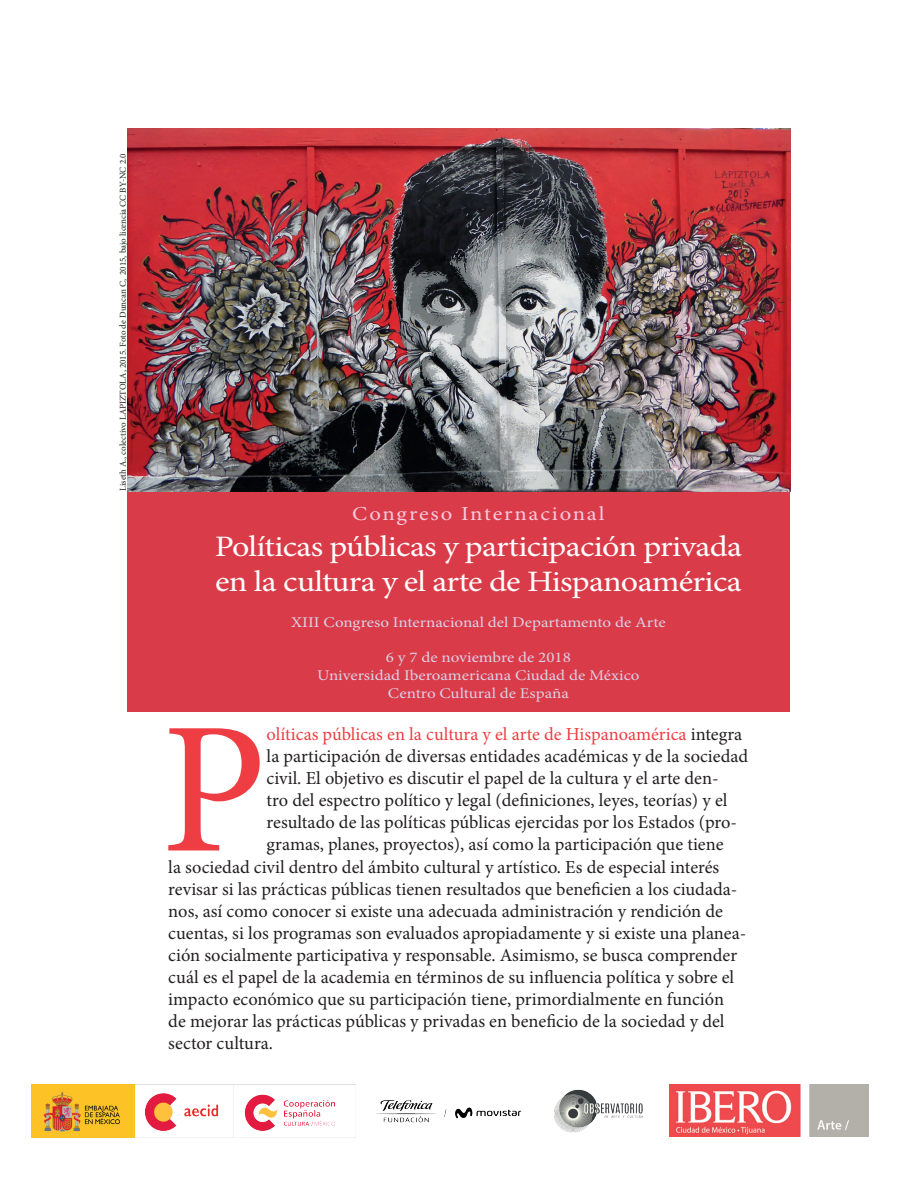
<style>
.page{position:relative;width:918px;height:1188px;background:#fff}
.page>*{position:absolute;margin:0;border:0;box-sizing:border-box;transform-origin:0 0}
.t1{font:187.95px "Minion Pro";color:#ee3d43}
.t2{font:29.7px/35.5px "Minion Pro";letter-spacing:-.025em;color:#fff;scale:1.15 1}
.t3{font:19.8px "Minion Pro";color:#f8cade;scale:1.15 1}
.t4{font:18.3px "Minion Pro";color:#231f20}
.t5{font:18.3px "Minion Pro";letter-spacing:-.005em;color:#ee3d43}
.t6{font:14.85px/17.9px "Minion Pro";color:#dad1e7;text-align:center;scale:1.15 1}
.t7{font:9px "Minion Pro";color:#231f20}
.s1{color:#231f20}
</style>
<div class="page">
<div style="left:128px;top:483px;width:662px;height:229px;background:#da3b48"></div>
<img style="left:128px;top:128px;width:662px;height:363px">
<img style="left:32px;top:1085px;width:303px;height:52px">
<img style="left:670px;top:1085px;width:199px;height:52px">
<img style="left:376px;top:1100px;width:146px;height:23px">
<img style="left:554px;top:1089px;width:89px;height:44px">
<p class="t7" style="left:117px;top:491px;width:339px;rotate:-90deg">Liseth A., colectivo LAPIZTOLA, 2015. Foto de Duncan C, 2015, bajo licencia CC BY-NC 2.0</p>
<p class="t3" style="left:352px;top:500px;width:221px">Congreso Internacional</p>
<h2 class="t2" style="left:215px;top:528px;width:460px">Políticas públicas y participación privada en la cultura y el arte de Hispanoamérica</h2>
<p class="t6" style="left:291px;top:613px;width:327px">XIII Congreso Internacional del Departamento de Arte</p>
<p class="t6" style="left:317px;top:649px;width:282px">6 y 7 de noviembre de 2018<br>Universidad Iberoamericana Ciudad de México<br>Centro Cultural de España</p>
<h1 class="t1" style="left:161px;top:665px;width:107px">P</h1>
<p class="t5" style="left:267px;top:722px;width:477px">olíticas públicas en la cultura y el arte de Hispanoamérica <span class="s1">integra</span></p>
<p class="t4" style="left:267px;top:744px;width:483px">la participación de diversas entidades académicas y de la sociedad</p>
<p class="t4" style="left:267px;top:766px;width:454px">civil. El objetivo es discutir el papel de la cultura y el arte den-</p>
<p class="t4" style="left:267px;top:788px;width:462px">tro del espectro político y legal (definiciones, leyes, teorías) y el</p>
<p class="t4" style="left:267px;top:810px;width:472px">resultado de las políticas públicas ejercidas por los Estados (pro-</p>
<p class="t4" style="left:267px;top:832px;width:458px">gramas, planes, proyectos), así como la participación que tiene</p>
<p class="t4" style="left:168px;top:854px;width:553px">la sociedad civil dentro del ámbito cultural y artístico. Es de especial interés</p>
<p class="t4" style="left:168px;top:876px;width:571px">revisar si las prácticas públicas tienen resultados que beneficien a los ciudada-</p>
<p class="t4" style="left:168px;top:899px;width:556px">nos, así como conocer si existe una adecuada administración y rendición de</p>
<p class="t4" style="left:168px;top:921px;width:580px">cuentas, si los programas son evaluados apropiadamente y si existe una planea-</p>
<p class="t4" style="left:168px;top:943px;width:570px">ción socialmente participativa y responsable. Asimismo, se busca comprender</p>
<p class="t4" style="left:168px;top:965px;width:567px">cuál es el papel de la academia en términos de su influencia política y sobre el</p>
<p class="t4" style="left:168px;top:987px;width:557px">impacto económico que su participación tiene, primordialmente en función</p>
<p class="t4" style="left:168px;top:1009px;width:558px">de mejorar las prácticas públicas y privadas en beneficio de la sociedad y del</p>
<p class="t4" style="left:168px;top:1031px;width:106px">sector cultura.</p>
</div>
